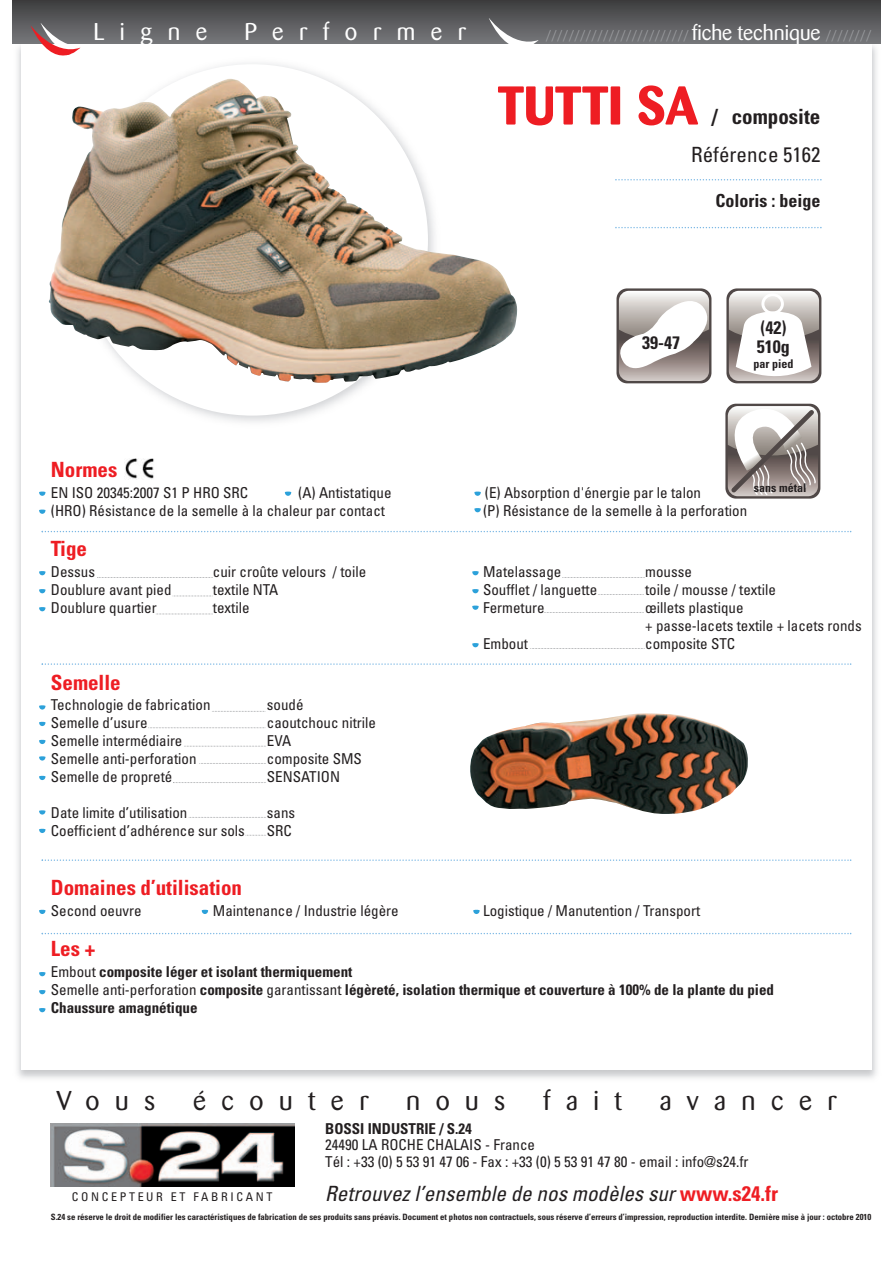
<style>
.page{position:relative;width:893px;height:1263px;background:#fff}
.page>*{position:absolute;margin:0;border:0;box-sizing:border-box;transform-origin:0 0}
.t1{font:700 54px "Barmeno";color:#ee1d23}
.t2{font:27px "Barmeno";letter-spacing:.575em;color:#231f20}
.t3{font:24px "Barmeno";letter-spacing:.65em;color:#fff}
.t4{font:italic condensed 21px "Univers";color:#231f20}
.t5{font:700 condensed 21px "Univers";color:#ee1d23}
.t6{font:condensed 21px "Univers";color:#231f20}
.t7{font:700 condensed 21px "Univers";color:#231f20}
.t8{font:700 condensed 18px/19.5px "Univers";color:#231f20}
.t9{font:condensed 15px/16.5px "Univers";color:#231f20}
.t10{font:700 condensed 15px/18px "Univers";color:#231f20}
.t11{font:12px "Barmeno";color:#9d9fa2}
.t12{font:condensed 12px "Univers";letter-spacing:.22em;color:#231f20}
.t13{font:700 condensed 12px "Univers";color:#231f20}
.t14{font:700 condensed 8.7px "Univers";color:#231f20}
.s1{font-size:21px;color:#fff}
.s2{font-weight:400}
.s3{font-weight:700;font-style:normal;color:#ee1d23}
</style>
<div class="page">
<div style="left:51px;top:1123px;width:246px;height:65px;background:linear-gradient(to bottom,#fff,#fff)"></div>
<img style="left:51px;top:1123px;width:243px;height:63px">
<div style="left:13px;top:0;width:867px;height:44px;background:linear-gradient(to bottom,#3d3e3e,#76777b)"></div>
<svg style="left:489px;top:18px;width:49px;height:26px"></svg>
<svg style="left:31px;top:23px;width:59px;height:33px"></svg>
<img style="left:49px;top:78px;width:466px;height:305px">
<svg style="left:42px;top:531px;width:809px;height:1px"></svg>
<svg style="left:42px;top:663px;width:809px;height:2px"></svg>
<svg style="left:42px;top:859px;width:809px;height:2px"></svg>
<svg style="left:42px;top:933px;width:809px;height:1px"></svg>
<svg style="left:39px;top:491px;width:6px;height:5px"></svg>
<svg style="left:39px;top:509px;width:6px;height:5px"></svg>
<svg style="left:39px;top:571px;width:6px;height:4px"></svg>
<svg style="left:39px;top:589px;width:6px;height:4px"></svg>
<svg style="left:472px;top:571px;width:6px;height:4px"></svg>
<svg style="left:472px;top:589px;width:6px;height:4px"></svg>
<svg style="left:39px;top:607px;width:6px;height:4px"></svg>
<svg style="left:39px;top:722px;width:6px;height:4px"></svg>
<svg style="left:39px;top:705px;width:6px;height:5px"></svg>
<svg style="left:39px;top:740px;width:6px;height:4px"></svg>
<svg style="left:39px;top:756px;width:6px;height:5px"></svg>
<svg style="left:39px;top:776px;width:6px;height:4px"></svg>
<svg style="left:39px;top:810px;width:6px;height:5px"></svg>
<svg style="left:39px;top:829px;width:6px;height:4px"></svg>
<svg style="left:39px;top:910px;width:6px;height:4px"></svg>
<svg style="left:202px;top:910px;width:6px;height:4px"></svg>
<svg style="left:473px;top:910px;width:6px;height:4px"></svg>
<svg style="left:39px;top:972px;width:6px;height:4px"></svg>
<svg style="left:39px;top:990px;width:6px;height:4px"></svg>
<svg style="left:39px;top:1008px;width:6px;height:4px"></svg>
<svg style="left:285px;top:491px;width:6px;height:5px"></svg>
<svg style="left:474px;top:491px;width:7px;height:5px"></svg>
<svg style="left:474px;top:508px;width:7px;height:4px"></svg>
<svg style="left:615px;top:227px;width:206px;height:1px"></svg>
<svg style="left:615px;top:179px;width:206px;height:2px"></svg>
<svg style="left:148px;top:727px;width:117px;height:1px"></svg>
<svg style="left:212px;top:711px;width:53px;height:1px"></svg>
<svg style="left:184px;top:746px;width:82px;height:1px"></svg>
<svg style="left:199px;top:763px;width:67px;height:1px"></svg>
<svg style="left:173px;top:782px;width:93px;height:1px"></svg>
<svg style="left:156px;top:614px;width:57px;height:1px"></svg>
<svg style="left:173px;top:596px;width:40px;height:1px"></svg>
<svg style="left:598px;top:594px;width:46px;height:1px"></svg>
<svg style="left:472px;top:643px;width:6px;height:4px"></svg>
<svg style="left:530px;top:648px;width:114px;height:1px"></svg>
<svg style="left:472px;top:605px;width:6px;height:5px"></svg>
<svg style="left:544px;top:612px;width:100px;height:1px"></svg>
<svg style="left:97px;top:577px;width:116px;height:1px"></svg>
<svg style="left:562px;top:577px;width:83px;height:1px"></svg>
<svg style="left:189px;top:817px;width:77px;height:1px"></svg>
<svg style="left:245px;top:835px;width:21px;height:1px"></svg>
<svg style="left:616px;top:288px;width:95px;height:95px"></svg>
<svg style="left:726px;top:288px;width:95px;height:95px"></svg>
<svg style="left:616px;top:291px;width:96px;height:90px"></svg>
<svg style="left:728px;top:291px;width:91px;height:92px"></svg>
<img style="left:125px;top:458px;width:29px;height:21px">
<img style="left:470px;top:713px;width:278px;height:101px">
<div style="left:725px;top:404px;width:95px;height:95px;background:#504847;border-radius:11px"></div>
<svg style="left:725px;top:404px;width:93px;height:93px;background:#b0aaa7"></svg>
<h3 class="t3" style="left:93px;top:21px;width:115px">Ligne</h3>
<h3 class="t3" style="left:244px;top:21px;width:223px">Performer</h3>
<p class="t11" style="left:545px;top:31px;width:327px">///////////////////////// <span class="s1">fiche technique</span> ////////</p>
<h1 class="t1" style="left:498px;top:83px;width:202px">TUTTI SA</h1>
<h3 class="t7" style="left:711px;top:109px;width:110px">/ composite</h3>
<h3 class="t6" style="left:691px;top:147px;width:131px">Référence 5162</h3>
<p class="t8" style="left:715px;top:193px;width:106px">Coloris : beige</p>
<p class="t8" style="left:642px;top:335px;width:39px">39-47</p>
<p class="t8" style="left:756px;top:320px;width:34px">(42)<br>510g</p>
<p class="t13" style="left:753px;top:360px;width:41px">par pied</p>
<h3 class="t5" style="left:51px;top:462px;width:68px">Normes</h3>
<p class="t9" style="left:51px;top:486px;width:199px">EN ISO 20345:2007 S1 P HRO SRC</p>
<p class="t9" style="left:298px;top:486px;width:95px">(A) Antistatique</p>
<p class="t9" style="left:485px;top:486px;width:218px">(E) Absorption d'énergie par le talon</p>
<p class="t9" style="left:51px;top:504px;width:335px">(HRO) Résistance de la semelle à la chaleur par contact</p>
<p class="t9" style="left:483px;top:504px;width:266px">(P) Résistance de la semelle à la perforation</p>
<h3 class="t5" style="left:51px;top:541px;width:38px">Tige</h3>
<p class="t9" style="left:51px;top:565px;width:46px">Dessus</p>
<p class="t9" style="left:213px;top:565px;width:155px">cuir croûte velours / toile</p>
<p class="t9" style="left:483px;top:565px;width:80px">Matelassage</p>
<p class="t9" style="left:645px;top:565px;width:48px">mousse</p>
<p class="t9" style="left:51px;top:583px;width:122px">Doublure avant pied</p>
<p class="t9" style="left:213px;top:583px;width:67px">textile NTA</p>
<p class="t9" style="left:483px;top:583px;width:116px">Soufflet / languette</p>
<p class="t9" style="left:645px;top:583px;width:132px">toile / mousse / textile</p>
<p class="t9" style="left:51px;top:601px;width:107px">Doublure quartier</p>
<p class="t9" style="left:213px;top:601px;width:38px">textile</p>
<p class="t9" style="left:483px;top:601px;width:63px">Fermeture</p>
<p class="t9" style="left:645px;top:600px;width:218px;line-height:18px">œillets plastique<br>+ passe-lacets textile + lacets ronds</p>
<p class="t9" style="left:483px;top:637px;width:46px">Embout</p>
<p class="t9" style="left:645px;top:637px;width:91px">composite STC</p>
<h3 class="t5" style="left:51px;top:674px;width:71px">Semelle</h3>
<p class="t9" style="left:51px;top:698px;width:161px">Technologie de fabrication</p>
<p class="t9" style="left:267px;top:698px;width:38px">soudé</p>
<p class="t9" style="left:51px;top:716px;width:98px">Semelle d’usure</p>
<p class="t9" style="left:267px;top:716px;width:111px">caoutchouc nitrile</p>
<p class="t9" style="left:51px;top:734px;width:133px">Semelle intermédiaire</p>
<p class="t9" style="left:267px;top:734px;width:26px">EVA</p>
<p class="t9" style="left:51px;top:752px;width:147px">Semelle anti-perforation</p>
<p class="t9" style="left:267px;top:752px;width:96px">composite SMS</p>
<p class="t9" style="left:51px;top:770px;width:123px">Semelle de propreté</p>
<p class="t9" style="left:267px;top:770px;width:75px">SENSATION</p>
<p class="t9" style="left:51px;top:806px;width:138px">Date limite d’utilisation</p>
<p class="t9" style="left:267px;top:806px;width:30px">sans</p>
<p class="t9" style="left:51px;top:824px;width:196px">Coefficient d’adhérence sur sols</p>
<p class="t9" style="left:267px;top:824px;width:27px">SRC</p>
<p class="t13" style="left:753px;top:483px;width:54px">sans métal</p>
<h3 class="t5" style="left:51px;top:880px;width:193px">Domaines d’utilisation</h3>
<p class="t9" style="left:51px;top:903px;width:92px">Second oeuvre</p>
<p class="t9" style="left:213px;top:903px;width:187px">Maintenance / Industrie légère</p>
<p class="t9" style="left:483px;top:903px;width:218px">Logistique / Manutention / Transport</p>
<h3 class="t5" style="left:51px;top:941px;width:46px">Les +</h3>
<p class="t10" style="left:51px;top:964px;width:724px"><span class="s2">Embout</span> composite léger et isolant thermiquement<br><span class="s2">Semelle anti-perforation</span> composite <span class="s2">garantissant</span> légèreté, isolation thermique et couverture à 100% de la plante du pied<br>Chaussure amagnétique</p>
<h2 class="t2" style="left:57px;top:1089px;width:100px">Vous</h2>
<h2 class="t2" style="left:193px;top:1089px;width:177px">écouter</h2>
<h2 class="t2" style="left:406px;top:1089px;width:101px">nous</h2>
<h2 class="t2" style="left:543px;top:1089px;width:80px">fait</h2>
<h2 class="t2" style="left:659px;top:1089px;width:178px">avancer</h2>
<p class="t10" style="left:325px;top:1121px;width:148px">BOSSI INDUSTRIE / S.24</p>
<p class="t9" style="left:325px;top:1138px;width:425px">24490 LA ROCHE CHALAIS - France<br>Tél : +33 (0) 5 53 91 47 06 - Fax : +33 (0) 5 53 91 47 80 - email : info@s24.fr</p>
<h3 class="t4" style="left:325px;top:1186px;width:454px">Retrouvez l’ensemble de nos modèles sur<span class="s3">www. s 2 4 . f r</span></h3>
<p class="t14" style="left:51px;top:1213px;width:821px">S.24 se réserve le droit de modifier les caractéristiques de fabrication de ses produits sans préavis. Document et photos non contractuels, sous réserve d’erreurs d’impression, reproduction interdite. Dernière mise à jour : octobre 2010</p>
<p class="t12" style="left:72px;top:1193px;width:202px">CONCEPTEUR ET FABRICANT</p>
</div>
